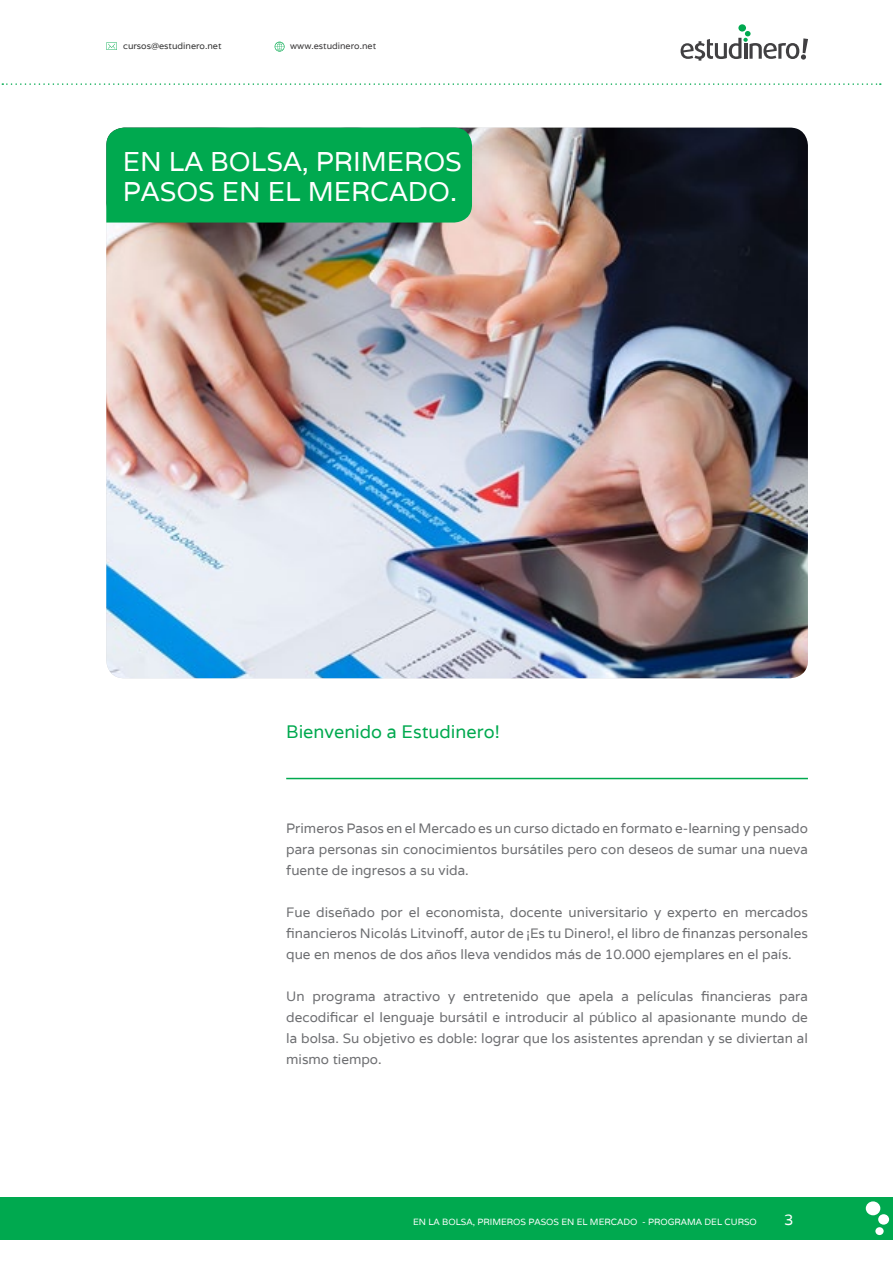
<style>
.page{position:relative;width:893px;height:1263px;background:#fff}
.page>*{position:absolute;margin:0;border:0;box-sizing:border-box;transform-origin:0 0}
.t1{font:27px/30px "Varela";color:#fff}
.t2{font:18px "Varela";color:#00a94f}
.t3{font:15px "Varela";color:#fff}
.t4{font:13.5px/21px "Varela";color:#6d6e71;text-align:justify}
.t5{font:9px "Varela";color:#fff}
.t6{font:9px "Varela";color:#333}
.t7{font:9px "Varela";color:#393738}
</style>
<div class="page">
<div style="left:0;top:1197px;width:893px;height:43px;background:#00a94f"></div>
<svg style="left:275px;top:42px;width:10px;height:10px"></svg>
<svg style="left:2px;top:83px;width:879px;height:2px"></svg>
<svg style="left:106px;top:42px;width:11px;height:8px"></svg>
<div style="left:738px;top:24px;width:8px;height:8px;background:#00a94f;border-radius:50%"></div>
<svg style="left:681px;top:31px;width:127px;height:30px"></svg>
<div style="left:875px;top:1227px;width:9px;height:8px;background:#fff;border-radius:50%"></div>
<div style="left:878px;top:1214px;width:11px;height:10px;background:#fff;border-radius:50%"></div>
<div style="left:866px;top:1201px;width:14px;height:14px;background:#fff;border-radius:50%"></div>
<img style="left:106px;top:128px;width:702px;height:550px">
<hr style="left:286px;top:778px;width:522px;height:1px;background:#00a94f">
<div style="left:106px;top:128px;width:366px;height:95px;background:#00a94f"></div>
<p class="t6" style="left:123px;top:40px;width:100px">cursos@estudinero.net</p>
<p class="t7" style="left:290px;top:40px;width:87px">www.estudinero.net</p>
<h1 class="t1" style="left:123px;top:146px;width:341px">EN LA BOLSA, PRIMEROS<br>PASOS EN EL MERCADO.</h1>
<h2 class="t2" style="left:286px;top:720px;width:215px">Bienvenido a Estudinero!</h2>
<p class="t4" style="left:286px;top:817px;width:523px">Primeros Pasos en el Mercado es un curso dictado en formato e-learning y pensado para personas sin conocimientos bursátiles pero con deseos de sumar una nueva fuente de ingresos a su vida.</p>
<p class="t4" style="left:286px;top:901px;width:523px">Fue diseñado por el economista, docente universitario y experto en mercados financieros Nicolás Litvinoff, autor de ¡Es tu Dinero!, el libro de finanzas personales que en menos de dos años lleva vendidos más de 10.000 ejemplares en el país.</p>
<p class="t4" style="left:286px;top:985px;width:523px">Un programa atractivo y entretenido que apela a películas financieras para decodificar el lenguaje bursátil e introducir al público al apasionante mundo de la bolsa. Su objetivo es doble: lograr que los asistentes aprendan y se diviertan al mismo tiempo.</p>
<p class="t5" style="left:413px;top:1215px;width:345px">EN LA BOLSA, PRIMEROS PASOS EN EL MERCADO - PROGRAMA DEL CURSO</p>
<p class="t3" style="left:784px;top:1210px;width:11px">3</p>
</div>
